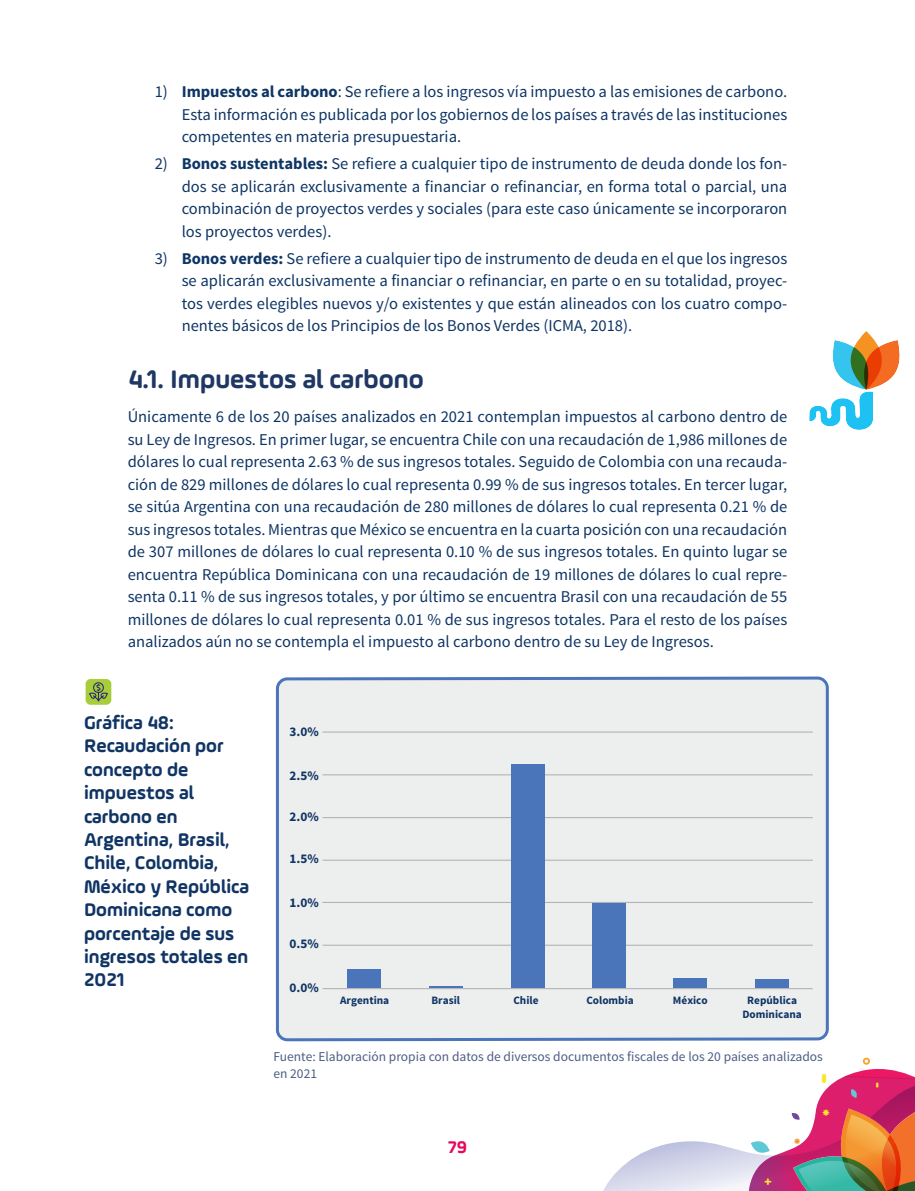
<style>
.page{position:relative;width:915px;height:1191px;background:#fff}
.page>*{position:absolute;margin:0;border:0;box-sizing:border-box;transform-origin:0 0}
._1_1{font:700 27px "Ample Soft Pro";color:#1f3763}
.t1{font:700 19.5px/23.4px "Ample Soft Pro";color:#103564}
.t2{font:700 18px "Ample Soft Pro";color:#e5085c}
.List_Paragraph{font:16.5px/22.5px "Source Sans Pro";color:#0e3564;text-align:justify}
.PIE_GRAFICAS{font:13.5px/16.5px "Source Sans Pro";color:#4c5d86}
.t3{font:700 13.2px "Source Sans Pro";color:#103564}
.t4{font:700 11.25px/13.5px "Source Sans Pro";color:#103564;text-align:center}
.s1{font-weight:700}
</style>
<div class="page">
<svg style="left:809px;top:331px;width:91px;height:99px"></svg>
<div style="left:275px;top:676px;width:554px;height:366px;background:#edeeee"></div>
<hr style="left:322px;top:731px;width:490px;height:1px;background:#b2b3b7">
<hr style="left:322px;top:774px;width:490px;height:1px;background:#b2b3b7">
<hr style="left:322px;top:817px;width:490px;height:1px;background:#b2b3b7">
<hr style="left:322px;top:859px;width:490px;height:1px;background:#b2b3b7">
<hr style="left:322px;top:902px;width:490px;height:1px;background:#b2b3b7">
<hr style="left:322px;top:944px;width:490px;height:1px;background:#b2b3b7">
<hr style="left:322px;top:988px;width:490px;height:1px;background:#b2b3b7">
<div style="left:86px;top:679px;width:25px;height:25px;background:#a7ce38;border-radius:5px"></div>
<svg style="left:89px;top:682px;width:19px;height:19px"></svg>
<div style="left:346px;top:969px;width:34px;height:19px;background:#4a75bb"></div>
<div style="left:592px;top:903px;width:33px;height:85px;background:#4a75bb"></div>
<div style="left:673px;top:978px;width:34px;height:10px;background:#4a75bb"></div>
<div style="left:755px;top:979px;width:33px;height:9px;background:#4a75bb"></div>
<div style="left:510px;top:764px;width:34px;height:224px;background:#4a75bb"></div>
<hr style="left:428px;top:986px;width:34px;height:2px;background:#4a75bb">
<svg style="left:603px;top:1057px;width:311px;height:134px"></svg>
<p class="List_Paragraph" style="left:182px;top:81px;width:607px;text-indent:-27px">1) <span class="s1">Impuestos al carbono</span>: Se refiere a los ingresos vía impuesto a las emisiones de carbono.<br>Esta información es publicada por los gobiernos de los países a través de las instituciones competentes en materia presupuestaria.</p>
<p class="List_Paragraph" style="left:182px;top:153px;width:607px;text-indent:-27px">2) <span class="s1">Bonos sustentables:</span> Se refiere a cualquier tipo de instrumento de deuda donde los fon&shy;dos se aplicarán exclusivamente a financiar o refinanciar, en forma total o parcial, una combinación de proyectos verdes y sociales (para este caso únicamente se incorporaron los proyectos verdes).</p>
<p class="List_Paragraph" style="left:182px;top:247px;width:607px;text-indent:-27px">3) <span class="s1">Bonos verdes:</span> Se refiere a cualquier tipo de instrumento de deuda en el que los ingresos se aplicarán exclusivamente a financiar o refinanciar, en parte o en su totalidad, proyec&shy;tos verdes elegibles nuevos y/o existentes y que están alineados con los cuatro compo&shy;nentes básicos de los Principios de los Bonos Verdes (ICMA, 2018).</p>
<p class="_1_1" style="left:128px;top:360px;width:297px">4.1. Impuestos al carbono</p>
<p class="List_Paragraph" style="left:128px;top:406px;width:661px">Únicamente 6 de los 20 países analizados en 2021 contemplan impuestos al carbono dentro de su Ley de Ingresos. En primer lugar, se encuentra Chile con una recaudación de 1,986 millones de dólares lo cual representa 2.63 % de sus ingresos totales. Seguido de Colombia con una recauda&shy;ción de 829 millones de dólares lo cual representa 0.99 % de sus ingresos totales. En tercer lugar, se sitúa Argentina con una recaudación de 280 millones de dólares lo cual representa 0.21 % de sus ingresos totales. Mientras que México se encuentra en la cuarta posición con una recaudación de 307 millones de dólares lo cual representa 0.10 % de sus ingresos totales. En quinto lugar se encuentra República Dominicana con una recaudación de 19 millones de dólares lo cual repre&shy;senta 0.11 % de sus ingresos totales, y por último se encuentra Brasil con una recaudación de 55 millones de dólares lo cual representa 0.01 % de sus ingresos totales. Para el resto de los países analizados aún no se contempla el impuesto al carbono dentro de su Ley de Ingresos.</p>
<p class="t1" style="left:84px;top:710px;width:166px">Gráfica 48:<br>Recaudación por concepto de impuestos al carbono en<br>Argentina, Brasil,<br>Chile, Colombia,<br>México y República<br>Dominicana como porcentaje de sus ingresos totales en<br>2021</p>
<p class="t3" style="left:289px;top:723px;width:31px">3.0%</p>
<p class="t3" style="left:289px;top:766px;width:31px">2.5%</p>
<p class="t3" style="left:289px;top:808px;width:31px">2.0%</p>
<p class="t3" style="left:289px;top:850px;width:31px">1.5%</p>
<p class="t3" style="left:289px;top:894px;width:31px">1.0%</p>
<p class="t3" style="left:289px;top:935px;width:31px">0.5%</p>
<p class="t3" style="left:289px;top:979px;width:31px">0.0%</p>
<p class="t4" style="left:340px;top:994px;width:51px">Argentina</p>
<p class="t4" style="left:431px;top:994px;width:30px">Brasil</p>
<p class="t4" style="left:513px;top:994px;width:27px">Chile</p>
<p class="t4" style="left:586px;top:994px;width:49px">Colombia</p>
<p class="t4" style="left:672px;top:994px;width:36px">México</p>
<p class="t4" style="left:742px;top:994px;width:61px">República<br>Dominicana</p>
<p class="PIE_GRAFICAS" style="left:273px;top:1049px;width:550px">Fuente: Elaboración propia con datos de diversos documentos fiscales de los 20 países analizados en 2021</p>
<p class="t2" style="left:447px;top:1134px;width:21px">79</p>
</div>
